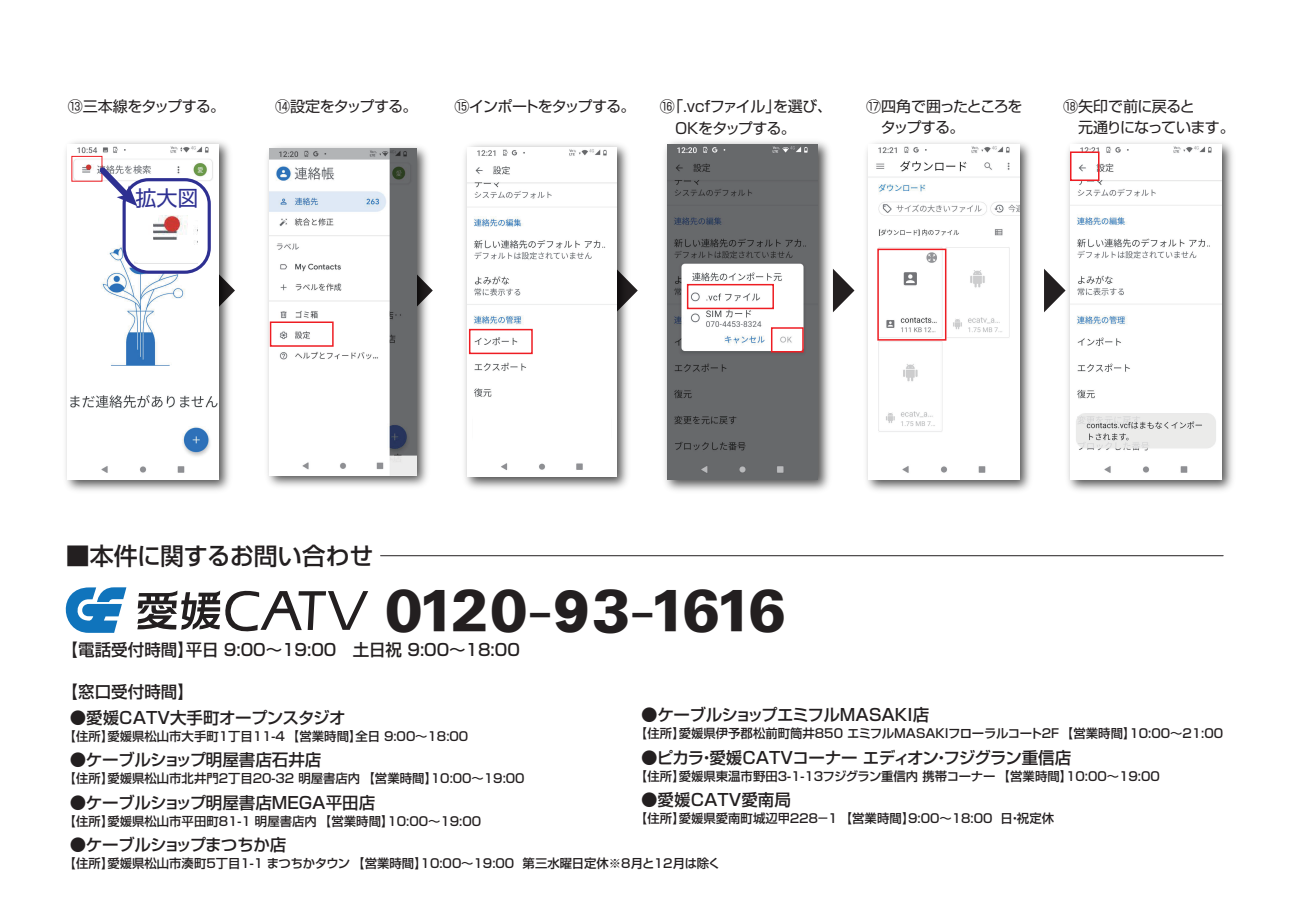
<style>
.page{position:relative;width:1289px;height:919px;background:#fff}
.page>*{position:absolute;margin:0;border:0;box-sizing:border-box;transform-origin:0 0}
.t1{font:48px "Rg Suji 21";color:#231f20}
.t2{font:500 24px "Shin Go Pro";letter-spacing:-.01em;color:#231f20}
.t3{font:21px "Shin Go Pro";color:#2e3092}
.t4{font:500 16.5px "Shin Go Pro";letter-spacing:-.01em;color:#231f20}
.t5{font:500 16.5px "Shin Go Pro";letter-spacing:-.035em;color:#231f20}
.t6{font:500 16.5px "Shin Go Pro";letter-spacing:-.04em;color:#231f20}
.t7{font:15px/21px "Shin Go Pro";letter-spacing:-.05em;color:#231f20}
.t8{font:15px/21.8px "Shin Go Pro";letter-spacing:-.03em;color:#231f20}
.t9{font:15px/21px "Shin Go Pro";letter-spacing:-.075em;color:#231f20}
.t10{font:500 12.3px "Shin Go Pro";color:#231f20}
.s1{font-family:"Shin Go Pro";font-weight:500}
</style>
<div class="page">
<svg style="left:633px;top:286px;width:4px;height:10px"></svg>
<svg style="left:835px;top:271px;width:19px;height:39px"></svg>
<svg style="left:1044px;top:269px;width:17px;height:43px"></svg>
<img style="left:664px;top:141px;width:171px;height:350px">
<img style="left:667px;top:144px;width:151px;height:335px">
<div style="left:687px;top:284px;width:87px;height:25px;border:2px solid #ee1d23"></div>
<div style="left:771px;top:327px;width:32px;height:25px;border:2px solid #ee1d23"></div>
<img style="left:65px;top:141px;width:170px;height:350px">
<img style="left:68px;top:144px;width:151px;height:335px">
<div style="left:71px;top:156px;width:31px;height:26px;border:1px solid #ee1d23"></div>
<div style="left:124px;top:180px;width:85px;height:92px;background:#fff;border-radius:24px"></div>
<div style="left:122px;top:178px;width:89px;height:96px;border:3px solid #2e3092;border-radius:24px"></div>
<img style="left:135px;top:205px;width:62px;height:59px">
<svg style="left:94px;top:162px;width:43px;height:44px"></svg>
<img style="left:267px;top:146px;width:166px;height:341px">
<img style="left:270px;top:149px;width:146px;height:326px">
<div style="left:270px;top:321px;width:63px;height:26px;border:2px solid #ee1d23"></div>
<img style="left:464px;top:144px;width:169px;height:345px">
<img style="left:467px;top:147px;width:149px;height:330px">
<div style="left:469px;top:329px;width:63px;height:25px;border:2px solid #ee1d23"></div>
<div style="left:473px;top:408px;width:137px;height:41px;background:#fff"></div>
<img style="left:866px;top:142px;width:165px;height:349px">
<img style="left:869px;top:145px;width:150px;height:334px">
<div style="left:877px;top:248px;width:69px;height:92px;border:2px solid #ee1d23"></div>
<img style="left:1061px;top:142px;width:172px;height:349px">
<img style="left:1070px;top:145px;width:150px;height:334px">
<div style="left:1069px;top:151px;width:30px;height:30px;border:2px solid #ee1d23"></div>
<svg style="left:65px;top:587px;width:61px;height:45px"></svg>
<svg style="left:137px;top:590px;width:231px;height:42px"></svg>
<hr style="left:380px;top:555px;width:843px;height:1px;background:#231f20">
<p class="t8" style="left:68px;top:94px;width:159px">⑬三本線をタップする。</p>
<p class="t7" style="left:275px;top:94px;width:144px">⑭設定をタップする。</p>
<p class="t7" style="left:454px;top:94px;width:182px">⑮インポートをタップする。</p>
<p class="t9" style="left:880px;top:94px;width:143px;text-indent:-15px">⑰四角で囲ったところをタップする。</p>
<p class="t8" style="left:675px;top:94px;width:159px;text-indent:-15px">⑯「.vcfファイル」を選び、<br>OKをタップする。</p>
<h3 class="t3" style="left:136px;top:181px;width:64px">拡大図</h3>
<p class="t7" style="left:1078px;top:94px;width:158px;text-indent:-15px">⑱矢印で前に戻ると<br>元通りになっています。</p>
<h2 class="t2" style="left:66px;top:536px;width:309px">■本件に関するお問い合わせ</h2>
<h1 class="t1" style="left:384px;top:587px;width:404px">0120<span class="s1">-</span>93<span class="s1">-</span>1616</h1>
<h3 class="t4" style="left:61px;top:636px;width:460px">【電話受付時間】平日 9:00～19:00 土日祝 9:00～18:00</h3>
<h3 class="t4" style="left:61px;top:678px;width:134px">【窓口受付時間】</h3>
<h3 class="t4" style="left:70px;top:703px;width:277px">●愛媛CATV大手町オープンスタジオ</h3>
<p class="t10" style="left:64px;top:725px;width:406px">【住所】愛媛県松山市大手町1丁目11-4 【営業時間】全日 9:00～18:00</p>
<h3 class="t4" style="left:70px;top:746px;width:253px">●ケーブルショップ明屋書店石井店</h3>
<p class="t10" style="left:64px;top:768px;width:462px">【住所】愛媛県松山市北井門2丁目20-32 明屋書店内 【営業時間】10:00～19:00</p>
<h3 class="t4" style="left:70px;top:788px;width:307px">●ケーブルショップ明屋書店MEGA平田店</h3>
<p class="t10" style="left:64px;top:810px;width:419px">【住所】愛媛県松山市平田町81-1 明屋書店内 【営業時間】10:00～19:00</p>
<h3 class="t6" style="left:70px;top:831px;width:218px">●ケーブルショップまつちか店</h3>
<p class="t10" style="left:64px;top:853px;width:658px">【住所】愛媛県松山市湊町5丁目1-1 まつちかタウン 【営業時間】10:00～19:00 第三水曜日定休※8月と12月は除く</p>
<h3 class="t4" style="left:641px;top:701px;width:289px">●ケーブルショップエミフルMASAKI店</h3>
<p class="t10" style="left:635px;top:723px;width:589px">【住所】愛媛県伊予郡松前町筒井850 エミフルMASAKIフローラルコート2F 【営業時間】10:00～21:00</p>
<h3 class="t5" style="left:641px;top:743px;width:431px">●ピカラ・愛媛CATVコーナー エディオン・フジグラン重信店</h3>
<p class="t10" style="left:635px;top:765px;width:526px">【住所】愛媛県東温市野田3-1-13フジグラン重信内 携帯コーナー 【営業時間】10:00～19:00</p>
<h3 class="t4" style="left:641px;top:786px;width:151px">●愛媛CATV愛南局</h3>
<p class="t10" style="left:635px;top:808px;width:420px">【住所】愛媛県愛南町城辺甲２２８－1 【営業時間】9:00～18:00 日・祝定休</p>
</div>
